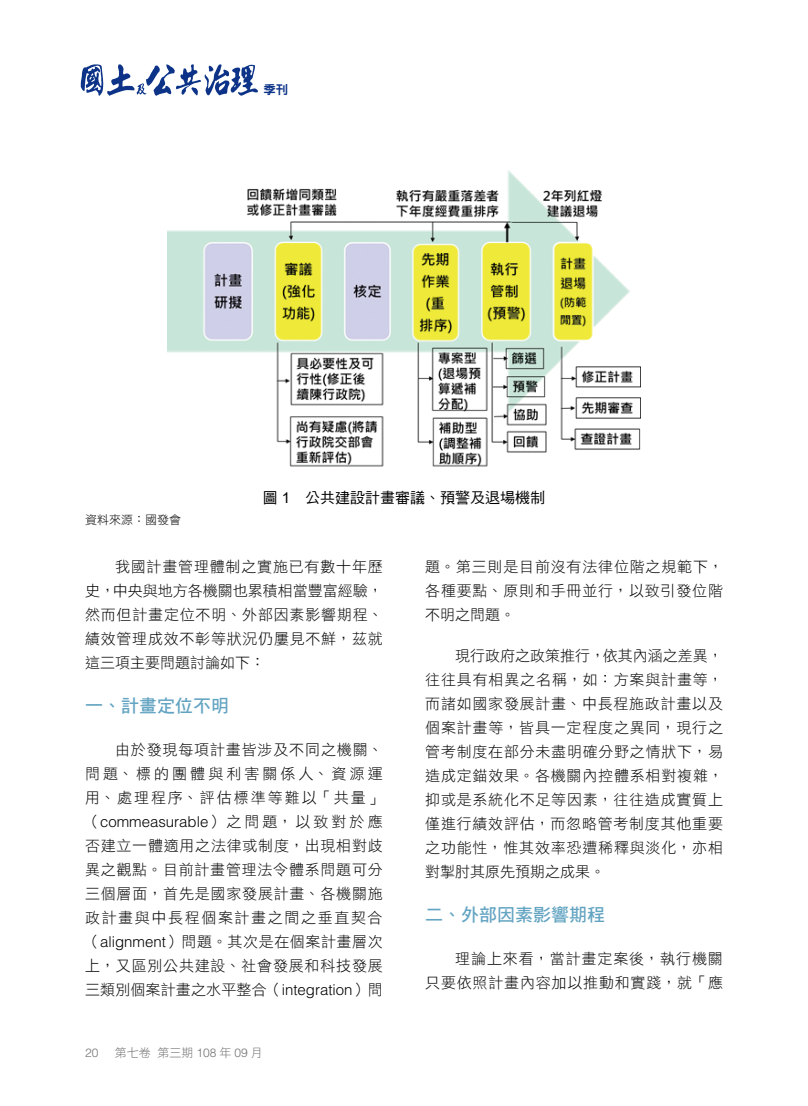
<style>
.page{position:relative;width:808px;height:1106px;background:#fff}
.page>*{position:absolute;margin:0;border:0;box-sizing:border-box;transform-origin:0 0}
.t1{font:18px "DF Hei Std W7";color:#63a4c2}
.t2{font:15px/24px "DF Hei Std W3";letter-spacing:.055em;color:#000;text-align:justify}
.t3{font:300 15px "Helvetica LT Std";color:#000}
.t4{font:15px "DF Hei Std W5";color:#000}
.t5{font:12.45px "DF Hei Std W9";color:#0c3388}
.t6{font:12px "DF Hei Std W3";color:#727171}
.t7{font:12px "DF Hei Std W3";color:#000}
.t8{font:300 12px "Helvetica LT Std";color:#727171}
.s1{font-family:"Arial"}
.s2{font-family:"DF Hei Std W3";font-weight:400}
.s3{font-family:"Helvetica LT Std";font-weight:300}
</style>
<div class="page">
<svg style="left:81px;top:64px;width:177px;height:32px"></svg>
<img style="left:168px;top:170px;width:472px;height:297px">
<p class="t5" style="left:263px;top:83px;width:26px">季刊</p>
<p class="t7" style="left:85px;top:513px;width:97px">資料來源：國發會</p>
<p class="t4" style="left:263px;top:489px;width:284px">圖 <span class="s1">1</span>　公共建設計畫審議、預警及退場機制</p>
<p class="t2" style="left:85px;top:554px;width:299px;text-indent:30px">我國計畫管理體制之實施已有數十年歷史，中央與地方各機關也累積相當豐富經驗，然而但計畫定位不明、外部因素影響期程、績效管理成效不彰等狀況仍屢見不鮮，茲就這三項主要問題討論如下：</p>
<p class="t1" style="left:85px;top:695px;width:145px">一、計畫定位不明</p>
<p class="t2" style="left:85px;top:737px;width:299px;text-indent:30px">由於發現每項計畫皆涉及不同之機關、問題、標的團體與利害關係人、資源運用、處理程序、評估標準等難以「共量」</p>
<p class="t3" style="left:85px;top:812px;width:299px"><span class="s2">（</span>commeasurable<span class="s2">）之問題，以致對於應</span></p>
<p class="t2" style="left:85px;top:833px;width:299px">否建立一體適用之法律或制度，出現相對歧異之觀點。目前計畫管理法令體系問題可分三個層面，首先是國家發展計畫、各機關施政計畫與中長程個案計畫之間之垂直契合（<span class="s3">alignment</span>）問題。其次是在個案計畫層次上，又區別公共建設、社會發展和科技發展三類別個案計畫之水平整合（<span class="s3">integration</span>）問</p>
<p class="t8" style="left:85px;top:1045px;width:15px">20</p>
<p class="t6" style="left:115px;top:1046px;width:149px">第七卷 第三期 <span class="s3">108</span> 年 <span class="s3">09</span> 月</p>
<p class="t2" style="left:425px;top:554px;width:299px">題。第三則是目前沒有法律位階之規範下，各種要點、原則和手冊並行，以致引發位階不明之問題。</p>
<p class="t2" style="left:425px;top:643px;width:299px;text-indent:30px">現行政府之政策推行，依其內涵之差異，往往具有相異之名稱，如：方案與計畫等，而諸如國家發展計畫、中長程施政計畫以及個案計畫等，皆具一定程度之異同，現行之管考制度在部分未盡明確分野之情狀下，易造成定錨效果。各機關內控體系相對複雜，抑或是系統化不足等因素，往往造成實質上僅進行績效評估，而忽略管考制度其他重要之功能性，惟其效率恐遭稀釋與淡化，亦相對掣肘其原先預期之成果。</p>
<p class="t1" style="left:425px;top:905px;width:181px">二、外部因素影響期程</p>
<p class="t2" style="left:425px;top:946px;width:299px;text-align:right">理論上來看，當計畫定案後，執行機關<br>只要依照計畫內容加以推動和實踐，就「應</p>
</div>
